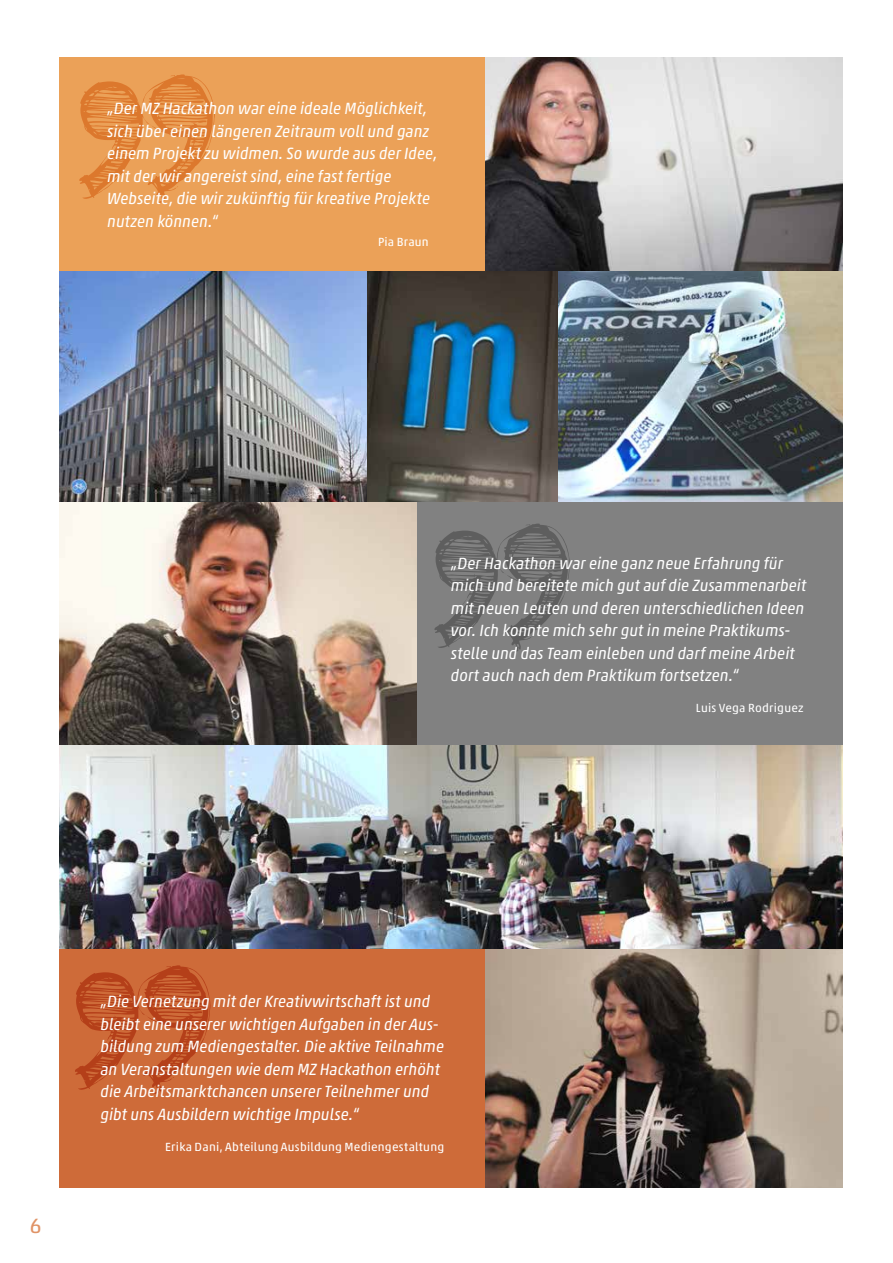
<style>
.page{position:relative;width:893px;height:1263px;background:#fff}
.page>*{position:absolute;margin:0;border:0;box-sizing:border-box;transform-origin:0 0}
.t1{font:21px "Akko Pro";color:#e09366}
.t2{font:italic 16.5px/22.5px "Akko Pro";letter-spacing:-.005em;color:#fff}
.t3{font:12px "Akko Pro";letter-spacing:.02em;color:#fff}
</style>
<div class="page">
<img style="left:60px;top:744px;width:782px;height:206px">
<img style="left:485px;top:950px;width:357px;height:238px">
<img style="left:60px;top:502px;width:357px;height:242px">
<img style="left:485px;top:57px;width:357px;height:214px">
<img style="left:367px;top:271px;width:192px;height:231px">
<img style="left:559px;top:271px;width:283px;height:231px">
<div style="left:60px;top:950px;width:425px;height:238px;background:#ce6b39"></div>
<div style="left:60px;top:57px;width:425px;height:214px;background:#eba158"></div>
<div style="left:417px;top:502px;width:425px;height:242px;background:#818181"></div>
<img style="left:60px;top:271px;width:307px;height:231px">
<svg style="left:434px;top:523px;width:136px;height:129px"></svg>
<svg style="left:79px;top:74px;width:136px;height:129px"></svg>
<svg style="left:75px;top:965px;width:136px;height:129px"></svg>
<p class="t2" style="left:107px;top:97px;width:332px">„Der MZ Hackathon war eine ideale Möglichkeit, sich über einen längeren Zeitraum voll und ganz einem Projekt zu widmen. So wurde aus der Idee, mit der wir angereist sind, eine fast fertige Webseite, die wir zukünftig für kreative Projekte nutzen können.“</p>
<p class="t3" style="left:378px;top:234px;width:52px">Pia Braun</p>
<p class="t2" style="left:451px;top:552px;width:357px">„Der Hackathon war eine ganz neue Erfahrung für mich und bereitete mich gut auf die Zusammenarbeit mit neuen Leuten und deren unterschiedlichen Ideen vor. Ich konnte mich sehr gut in meine Praktikums&shy;stelle und das Team einleben und darf meine Arbeit dort auch nach dem Praktikum fortsetzen.“</p>
<p class="t3" style="left:696px;top:700px;width:109px">Luis Vega Rodriguez</p>
<p class="t1" style="left:30px;top:1213px;width:13px">6</p>
<p class="t2" style="left:100px;top:990px;width:345px">„Die Vernetzung mit der Kreativwirtschaft ist und bleibt eine unserer wichtigen Aufgaben in der Aus&shy;bildung zum Mediengestalter. Die aktive Teilnahme an Veranstaltungen wie dem MZ Hackathon erhöht die Arbeitsmarktchancen unserer Teilnehmer und gibt uns Ausbildern wichtige Impulse.“</p>
<p class="t3" style="left:165px;top:1139px;width:281px">Erika Dani, Abteilung Ausbildung Mediengestaltung</p>
</div>
